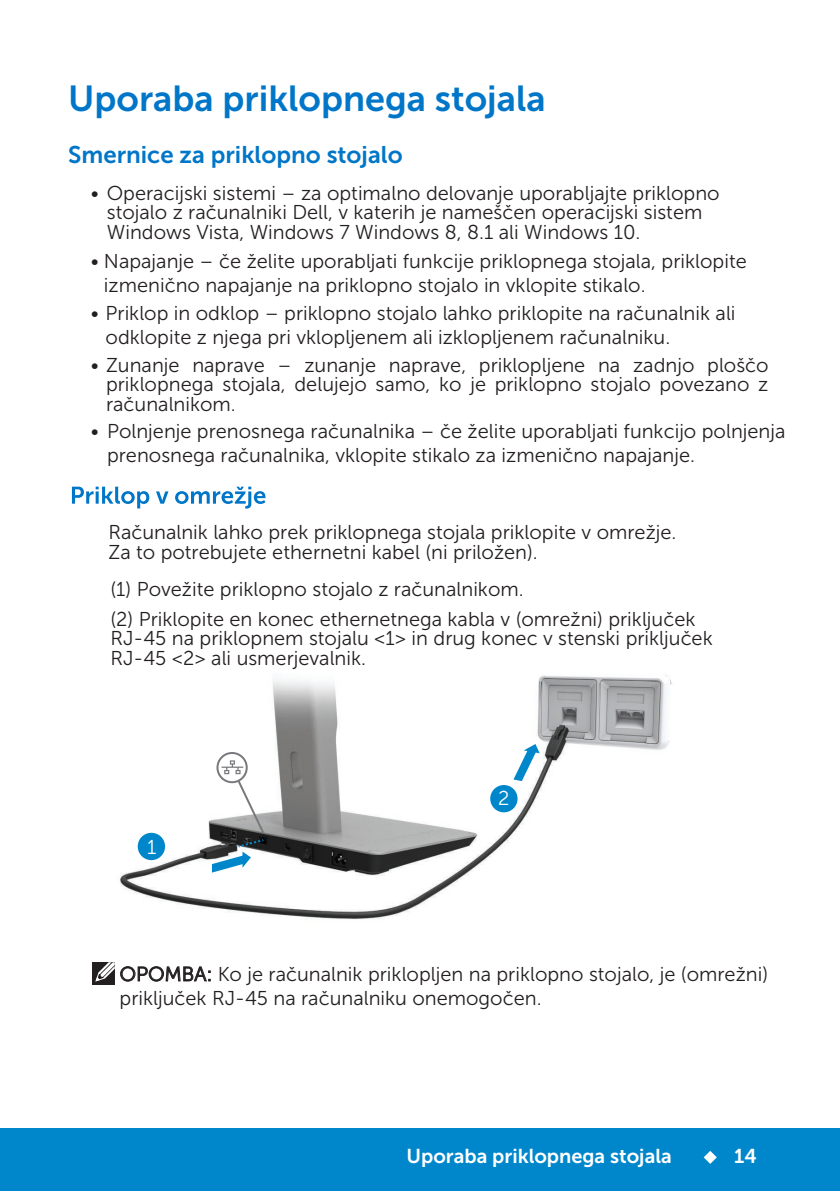
<style>
.page{position:relative;width:840px;height:1191px;background:#fff}
.page>*{position:absolute;margin:0;border:0;box-sizing:border-box;transform-origin:0 0}
.t1{font:36px "Museo Sans For Dell 700";color:#0076c8}
.t2{font:24px "Museo Sans For Dell 700";color:#0076c8}
.t3{font:20px/19.6px "Museo Sans For Dell 300";color:#231f20}
.t4{font:20px "Museo Sans For Dell 700";color:#fff}
.t5{font:20px "Museo Sans For Dell 300";color:#fff}
</style>
<div class="page">
<img style="left:71px;top:491px;width:601px;height:494px">
<svg style="left:72px;top:486px;width:193px;height:22px"></svg>
<div style="left:490px;top:785px;width:27px;height:27px;background:#0087cb;border-radius:50%"></div>
<div style="left:138px;top:832px;width:27px;height:28px;background:#0087cb;border-radius:50%"></div>
<div style="left:216px;top:752px;width:31px;height:31px;border:2px solid #78797c;border-radius:50%"></div>
<div style="left:92px;top:962px;width:23px;height:22px;background:#231f20"></div>
<svg style="left:95px;top:962px;width:115px;height:20px"></svg>
<svg style="left:83px;top:571px;width:20px;height:20px"></svg>
<svg style="left:513px;top:744px;width:26px;height:37px"></svg>
<svg style="left:212px;top:760px;width:54px;height:112px"></svg>
<div style="left:0;top:1128px;width:839px;height:63px;background:#0087cb"></div>
<svg style="left:703px;top:1151px;width:13px;height:12px"></svg>
<h1 class="t1" style="left:68px;top:78px;width:478px">Uporaba priklopnega stojala</h1>
<p class="t2" style="left:68px;top:141px;width:336px">Smernice za priklopno stojalo</p>
<p class="t3" style="left:107px;top:183px;width:614px;text-indent:-16px">• Operacijski sistemi – za optimalno delovanje uporabljajte priklopno stojalo z računalniki Dell, v katerih je nameščen operacijski sistem<br>Windows Vista, Windows 7 Windows 8, 8.1 ali Windows 10.</p>
<p class="t3" style="left:104px;top:249px;width:644px;line-height:24px;text-indent:-13px">• Napajanje – če želite uporabljati funkcije priklopnega stojala, priklopite izmenično napajanje na priklopno stojalo in vklopite stikalo.</p>
<p class="t3" style="left:105px;top:301px;width:631px;line-height:24px;text-indent:-15px">• Priklop in odklop – priklopno stojalo lahko priklopite na računalnik ali odklopite z njega pri vklopljenem ali izklopljenem računalniku.</p>
<p class="t3" style="left:106px;top:355px;width:663px;text-align:justify;text-indent:-15px">• Zunanje naprave – zunanje naprave, priklopljene na zadnjo ploščo priklopnega stojala, delujejo samo, ko je priklopno stojalo povezano z računalnikom.</p>
<p class="t3" style="left:107px;top:419px;width:679px;line-height:24px;text-indent:-16px">• Polnjenje prenosnega računalnika – če želite uporabljati funkcijo polnjenja prenosnega računalnika, vklopite stikalo za izmenično napajanje.</p>
<p class="t3" style="left:108px;top:522px;width:569px">Računalnik lahko prek priklopnega stojala priklopite v omrežje.<br>Za to potrebujete ethernetni kabel (ni priložen).</p>
<p class="t3" style="left:110px;top:574px;width:586px;line-height:30px">(1) Povežite priklopno stojalo z računalnikom.<br>(2) Priklopite en konec ethernetnega kabla v (omrežni) priključek</p>
<p class="t3" style="left:110px;top:628px;width:603px">RJ-45 na priklopnem stojalu &lt;1&gt; in drug konec v stenski priključek<br>RJ-45 &lt;2&gt; ali usmerjevalnik.</p>
<p class="t5" style="left:147px;top:836px;width:11px">1</p>
<p class="t5" style="left:498px;top:787px;width:13px">2</p>
<p class="t3" style="left:119px;top:962px;width:649px;line-height:24px">OPOMBA: Ko je računalnik priklopljen na priklopno stojalo, je (omrežni) priključek RJ-45 na računalniku onemogočen.</p>
<p class="t4" style="left:406px;top:1145px;width:266px">Uporaba priklopnega stojala</p>
<p class="t4" style="left:733px;top:1145px;width:24px">14</p>
</div>
